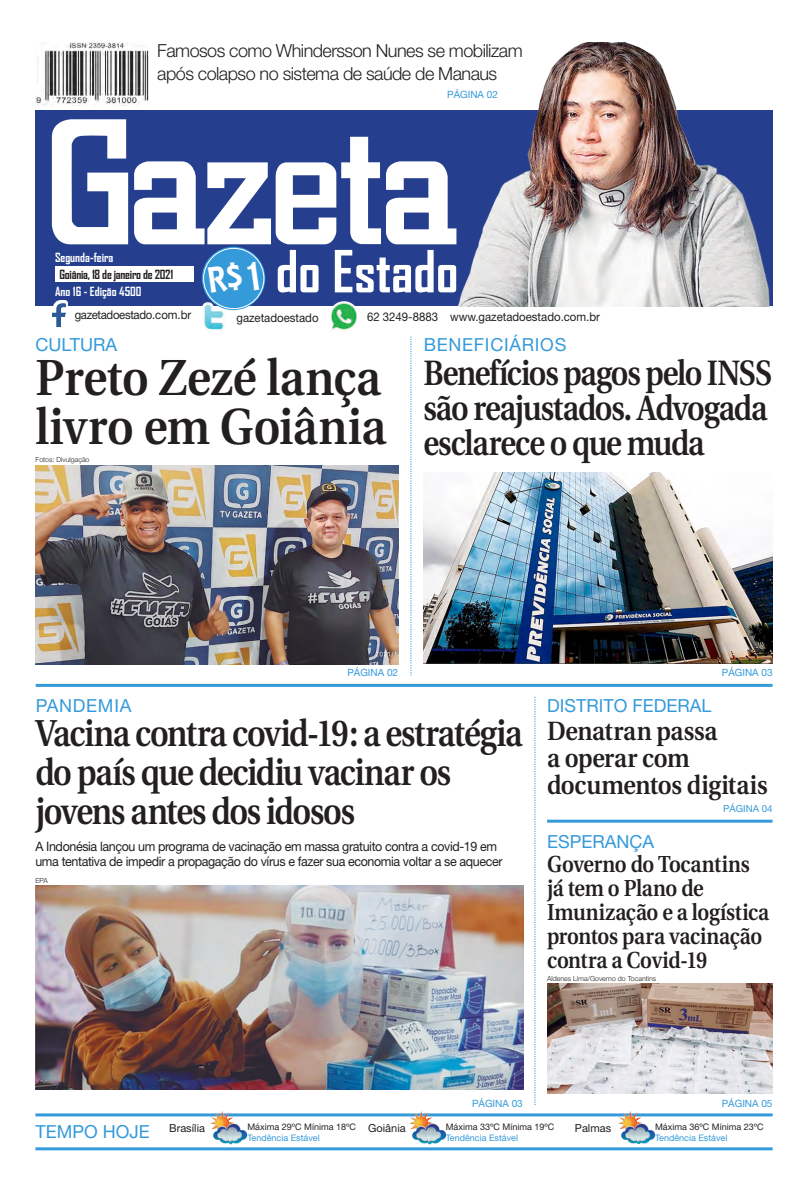
<style>
.page{position:relative;width:808px;height:1191px;background:#fff}
.page>*{position:absolute;margin:0;border:0;box-sizing:border-box;transform-origin:0 0}
.t1{font:700 55.6px "Agency FB";color:#fff}
.Manchete{font:600 50.6px/49px "Utopia";letter-spacing:-.005em;color:#231f20;scale:.91 1}
.Manchete-2{font:600 37.4px/39px "Utopia";letter-spacing:-.04em;color:#231f20;scale:.86 1}
.Manchete-3{font:600 35.2px/35px "Utopia";letter-spacing:-.04em;color:#231f20;scale:.86 1}
.Manchete-4{font:600 26.4px/27px "Utopia";letter-spacing:-.015em;color:#231f20;scale:.91 1}
.Manchete-5{font:600 23.1px/24px "Utopia";letter-spacing:-.015em;color:#231f20;scale:.88 1}
.t2{font:300 18px/23px "Helvetica Neue";letter-spacing:-.03em;color:#231f20}
.Retranca{font:18px "Helvetica Neue";color:#349ada}
.Retranca-2{font:18px "Helvetica Neue";letter-spacing:.04em;color:#349ada}
.Legenda{font:13px/15.3px "Helvetica Neue";letter-spacing:-.03em;color:#231f20;scale:.96 1}
.t3{font:700 12.1px "Agency FB";color:#fff}
.t4{font:700 12.1px "Agency FB";letter-spacing:-.02em;color:#231f20}
.t5{font:12px "Helvetica Neue";color:#231f20;scale:.95 1}
.t6{font:12px "Helvetica Neue";letter-spacing:-.03em;color:#231f20;scale:.95 1}
.Legenda-2{font:11px "Helvetica Neue";color:#231f20}
.Retranca-3{font:10px "Helvetica Neue";color:#349ada}
.Retranca-4{font:9.7px "Helvetica Neue";color:#349ada}
.Legenda-3{font:9px "Helvetica Neue";color:#231f20}
.Legenda-4{font:9px "Helvetica Neue";color:#349ada}
.Crédito_Fotógrafo{font:300 7px "Helvetica Neue";color:#231f20}
</style>
<div class="page">
<div style="left:35px;top:110px;width:737px;height:196px;background:#253f8e"></div>
<svg style="left:52px;top:119px;width:76px;height:125px"></svg>
<svg style="left:134px;top:161px;width:163px;height:83px"></svg>
<div style="left:55px;top:266px;width:138px;height:15px;background:#fff"></div>
<svg style="left:202px;top:247px;width:63px;height:63px"></svg>
<div style="left:203px;top:248px;width:61px;height:61px;border:1px solid #fff;border-radius:50%"></div>
<svg style="left:54px;top:300px;width:14px;height:27px"></svg>
<img style="left:52px;top:303px;width:13px;height:23px">
<img style="left:297px;top:43px;width:473px;height:264px">
<img style="left:36px;top:43px;width:113px;height:63px">
<hr style="left:36px;top:684px;width:736px;height:3px;background:#349ada">
<div style="left:156px;top:42px;width:367px;height:43px;background:#fff"></div>
<hr style="left:547px;top:819px;width:225px;height:3px;background:#349ada">
<hr style="left:35px;top:1113px;width:738px;height:3px;background:#349ada">
<hr style="left:35px;top:1147px;width:738px;height:3px;background:#349ada">
<img style="left:202px;top:302px;width:23px;height:29px">
<img style="left:329px;top:301px;width:30px;height:29px">
<div style="left:446px;top:87px;width:53px;height:12px;background:#fff"></div>
<svg style="left:535px;top:696px;width:1px;height:409px"></svg>
<svg style="left:411px;top:336px;width:1px;height:339px"></svg>
<img style="left:408px;top:1111px;width:38px;height:33px">
<img style="left:209px;top:1111px;width:38px;height:33px">
<img style="left:617px;top:1111px;width:38px;height:33px">
<img style="left:35px;top:886px;width:488px;height:203px">
<img style="left:547px;top:983px;width:226px;height:110px">
<img style="left:35px;top:465px;width:363px;height:199px">
<img style="left:423px;top:472px;width:349px;height:192px">
<div style="left:208px;top:262px;width:51px;height:31px;background:#349ada"></div>
<p class="t2" style="left:157px;top:38px;width:367px">Famosos como Whindersson Nunes se mobilizam após colapso no sistema de saúde de Manaus</p>
<p class="Retranca-3" style="left:447px;top:88px;width:52px">PÁGINA 02</p>
<p class="t3" style="left:55px;top:250px;width:60px">Segunda-feira</p>
<p class="t4" style="left:59px;top:267px;width:115px">Goiânia, 18 de janeiro de 2021</p>
<p class="t3" style="left:55px;top:283px;width:88px">Ano 16 - Edição 4500</p>
<p class="t1" style="left:276px;top:237px;width:184px">do Estado</p>
<p class="t6" style="left:75px;top:307px;width:124px">gazetadoestado.com.br</p>
<p class="t5" style="left:236px;top:310px;width:88px">gazetadoestado</p>
<p class="t5" style="left:367px;top:309px;width:76px">62 3249-8883</p>
<p class="t5" style="left:450px;top:309px;width:159px">www.gazetadoestado.com.br</p>
<p class="Retranca" style="left:36px;top:333px;width:83px">CULTURA</p>
<p class="Retranca-2" style="left:424px;top:333px;width:144px">BENEFICIÁRIOS</p>
<p class="Manchete" style="left:35px;top:354px;width:387px">Preto Zezé lança livro em Goiânia</p>
<p class="Crédito_Fotógrafo" style="left:36px;top:455px;width:55px">Fotos: Divulgação</p>
<p class="Manchete-3" style="left:423px;top:355px;width:407px">Benefícios pagos pelo INSS são reajustados. Advogada esclarece o que muda</p>
<p class="Retranca-3" style="left:347px;top:666px;width:52px">PÁGINA 02</p>
<p class="Retranca-3" style="left:722px;top:666px;width:52px">PÁGINA 03</p>
<p class="Retranca-2" style="left:36px;top:695px;width:97px">PANDEMIA</p>
<p class="Manchete-2" style="left:35px;top:714px;width:568px">Vacina contra covid-19: a estratégia do país que decidiu vacinar os jovens antes dos idosos</p>
<p class="Legenda" style="left:35px;top:838px;width:488px">A Indonésia lançou um programa de vacinação em massa gratuito contra a covid-19 em uma tentativa de impedir a propagação do vírus e fazer sua economia voltar a se aquecer</p>
<p class="Crédito_Fotógrafo" style="left:35px;top:876px;width:14px">EPA</p>
<p class="Retranca" style="left:547px;top:695px;width:166px">DISTRITO FEDERAL</p>
<p class="Manchete-4" style="left:547px;top:717px;width:244px">Denatran passa<br>a operar com documentos digitais</p>
<p class="Retranca" style="left:547px;top:831px;width:108px">ESPERANÇA</p>
<p class="Manchete-5" style="left:547px;top:852px;width:254px">Governo do Tocantins já tem o Plano de<br>Imunização e a logística prontos para vacinação contra a Covid-19</p>
<p class="Retranca-4" style="left:723px;top:802px;width:51px">PÁGINA 04</p>
<p class="Crédito_Fotógrafo" style="left:547px;top:973px;width:111px">Aldenes Lima/Governo do Tocantins</p>
<p class="Retranca-3" style="left:472px;top:1097px;width:52px">PÁGINA 03</p>
<p class="Retranca-3" style="left:722px;top:1097px;width:52px">PÁGINA 05</p>
<p class="Retranca" style="left:35px;top:1120px;width:116px">TEMPO HOJE</p>
<p class="Legenda-2" style="left:169px;top:1121px;width:37px">Brasília</p>
<p class="Legenda-3" style="left:247px;top:1121px;width:110px">Máxima 29ºC Mínima 18ºC</p>
<p class="Legenda-2" style="left:368px;top:1121px;width:39px">Goiânia</p>
<p class="Legenda-2" style="left:575px;top:1121px;width:38px">Palmas</p>
<p class="Legenda-4" style="left:247px;top:1132px;width:74px">Tendência Estável</p>
<p class="Legenda-3" style="left:446px;top:1121px;width:110px">Máxima 33ºC Mínima 19ºC</p>
<p class="Legenda-4" style="left:446px;top:1132px;width:74px">Tendência Estável</p>
<p class="Legenda-3" style="left:655px;top:1121px;width:110px">Máxima 36ºC Mínima 23ºC</p>
<p class="Legenda-4" style="left:655px;top:1132px;width:74px">Tendência Estável</p>
</div>
